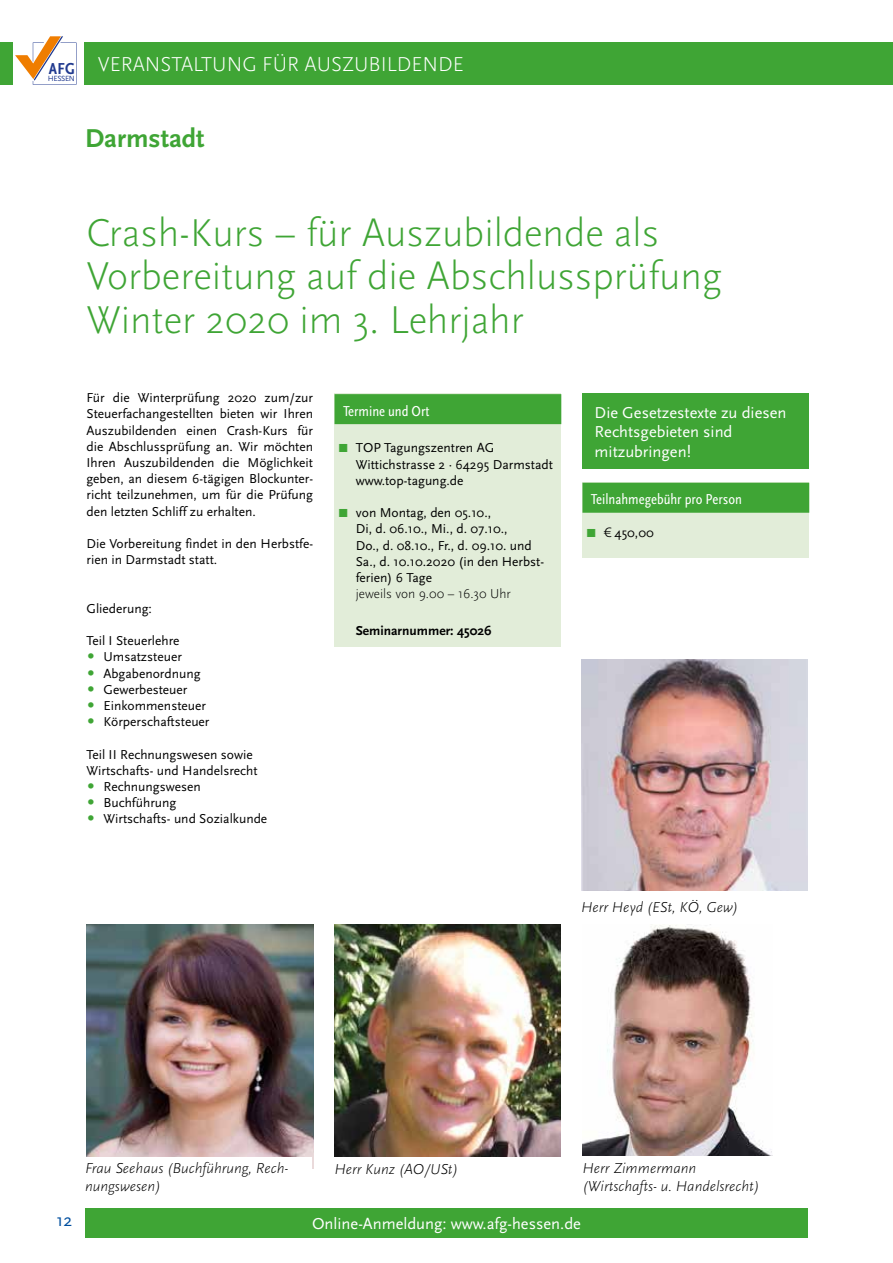
<style>
.page{position:relative;width:893px;height:1263px;background:#fff}
.page>*{position:absolute;margin:0;border:0;box-sizing:border-box;transform-origin:0 0}
.t1{font:300 40.5px/43.5px "Scala Sans";color:#3fa535}
.t2{font:700 27px "Scala Sans";color:#3fa535}
.t3{font:300 21px "Scala Sans";color:#fff}
.t4{font:18px "Scala Sans";color:#004f9f}
.t5{font:16.5px/19.8px "Scala Sans";color:#fff}
.t6{font:italic 300 15px/18px "Scala Sans";color:#000}
.t7{font:15px "Scala Sans Cond";color:#fff}
.t8{font:13.5px/16.2px "Scala Sans";color:#000}
.t9{font:300 13.5px "Scala Sans";color:#000}
.t10{font:700 13.5px "Scala Sans";color:#000}
.t11{font:7.8px "Scala Sans";letter-spacing:-.05em;color:#213a8f}
.s1{font-family:"European Pi Three";color:#3fa535}
.s2{font-family:"Frutiger LT Std";font-weight:300}
</style>
<div class="page">
<div style="left:0;top:43px;width:893px;height:42px;background:#3fa535"></div>
<div style="left:13px;top:32px;width:70px;height:64px;background:#fff"></div>
<svg style="left:15px;top:36px;width:61px;height:49px"></svg>
<div style="left:85px;top:1208px;width:723px;height:29px;background:#3fa535"></div>
<div style="left:334px;top:393px;width:227px;height:253px;background:#e2edd9"></div>
<div style="left:334px;top:394px;width:227px;height:30px;background:#3fa535"></div>
<div style="left:582px;top:482px;width:227px;height:76px;background:#e2edd9"></div>
<div style="left:582px;top:483px;width:227px;height:30px;background:#3fa535"></div>
<img style="left:583px;top:925px;width:189px;height:231px">
<img style="left:334px;top:925px;width:226px;height:232px">
<img style="left:86px;top:925px;width:227px;height:243px">
<img style="left:581px;top:659px;width:227px;height:232px">
<div style="left:582px;top:393px;width:227px;height:76px;background:#3fa535"></div>
<div style="left:85px;top:1157px;width:227px;height:34px;background:#fff"></div>
<h3 class="t3" style="left:49px;top:53px;width:417px"><sub>AFG</sub> VERANSTALTUNG FÜR AUSZUBILDENDE</h3>
<p class="t11" style="left:48px;top:74px;width:28px">HESSEN</p>
<h2 class="t2" style="left:85px;top:124px;width:121px">Darmstadt</h2>
<h1 class="t1" style="left:86px;top:211px;width:637px">Crash-Kurs – für Auszubildende als<br>Vorbereitung auf die Abschlussprüfung<br>Winter 2020 im 3. Lehrjahr</h1>
<p class="t8" style="left:86px;top:390px;width:228px;text-align:justify">Für die Winterprüfung 2020 zum/zur Steuerfachangestellten bieten wir Ihren Auszubildenden einen Crash-Kurs für die Abschlussprüfung an. Wir möchten Ihren Auszubildenden die Möglichkeit geben, an diesem 6-tägigen Blockunter&shy;richt teilzunehmen, um für die Prüfung den letzten Schliff zu erhalten.</p>
<p class="t8" style="left:86px;top:536px;width:228px">Die Vorbereitung findet in den Herbstfe&shy;rien in Darmstadt statt.</p>
<p class="t8" style="left:86px;top:600px;width:67px">Gliederung:</p>
<p class="t8" style="left:86px;top:633px;width:125px">Teil I Steuerlehre<br><span class="s1">"</span> Umsatzsteuer<br><span class="s1">"</span> Abgabenordnung <span class="s1">"</span> Gewerbesteuer<br><span class="s1">"</span> Einkommensteuer <span class="s1">"</span> Körperschaftsteuer</p>
<p class="t8" style="left:86px;top:746px;width:182px">Teil II Rechnungswesen sowie<br>Wirtschafts- und Handelsrecht <span class="s1">"</span> Rechnungswesen<br><span class="s1">"</span> Buchführung<br><span class="s1">"</span> Wirtschafts- und Sozialkunde</p>
<p class="t7" style="left:343px;top:403px;width:88px">Termine und Ort</p>
<p class="t8" style="left:356px;top:440px;width:199px">TOP Tagungszentren AG<br>Wittichstrasse 2 · 64295 Darmstadt www.top-tagung.de</p>
<p class="t8" style="left:356px;top:505px;width:190px">von Montag, den 05.10.,<br>Di, d. 06.10., Mi., d. 07.10.,<br>Do., d. 08.10., Fr., d. 09.10. und<br>Sa., d. 10.10.2020 (in den Herbst&shy;ferien) 6 Tage</p>
<p class="t9" style="left:356px;top:586px;width:156px">jeweils von 9.00 – 16.30 Uhr</p>
<p class="t10" style="left:356px;top:623px;width:137px">Seminarnummer: 45026</p>
<p class="t5" style="left:595px;top:403px;width:193px">Die Gesetzestexte zu diesen<br>Rechtsgebieten sind mitzubringen!</p>
<p class="t7" style="left:591px;top:491px;width:152px">Teilnahmegebühr pro Person</p>
<p class="t8" style="left:604px;top:524px;width:52px"><span class="s2">€</span> 450,00</p>
<p class="t6" style="left:581px;top:899px;width:159px">Herr Heyd (ESt, KÖ, Gew)</p>
<p class="t6" style="left:85px;top:1159px;width:205px">Frau Seehaus (Buchführung, Rech&shy;nungswesen)</p>
<p class="t6" style="left:334px;top:1160px;width:125px">Herr Kunz (AO/USt)</p>
<p class="t6" style="left:583px;top:1159px;width:178px">Herr Zimmermann (Wirtschafts- u. Handelsrecht)</p>
<h3 class="t4" style="left:56px;top:1210px;width:17px">12</h3>
<p class="t5" style="left:312px;top:1214px;width:270px">Online-Anmeldung: www.afg-hessen.de</p>
</div>
